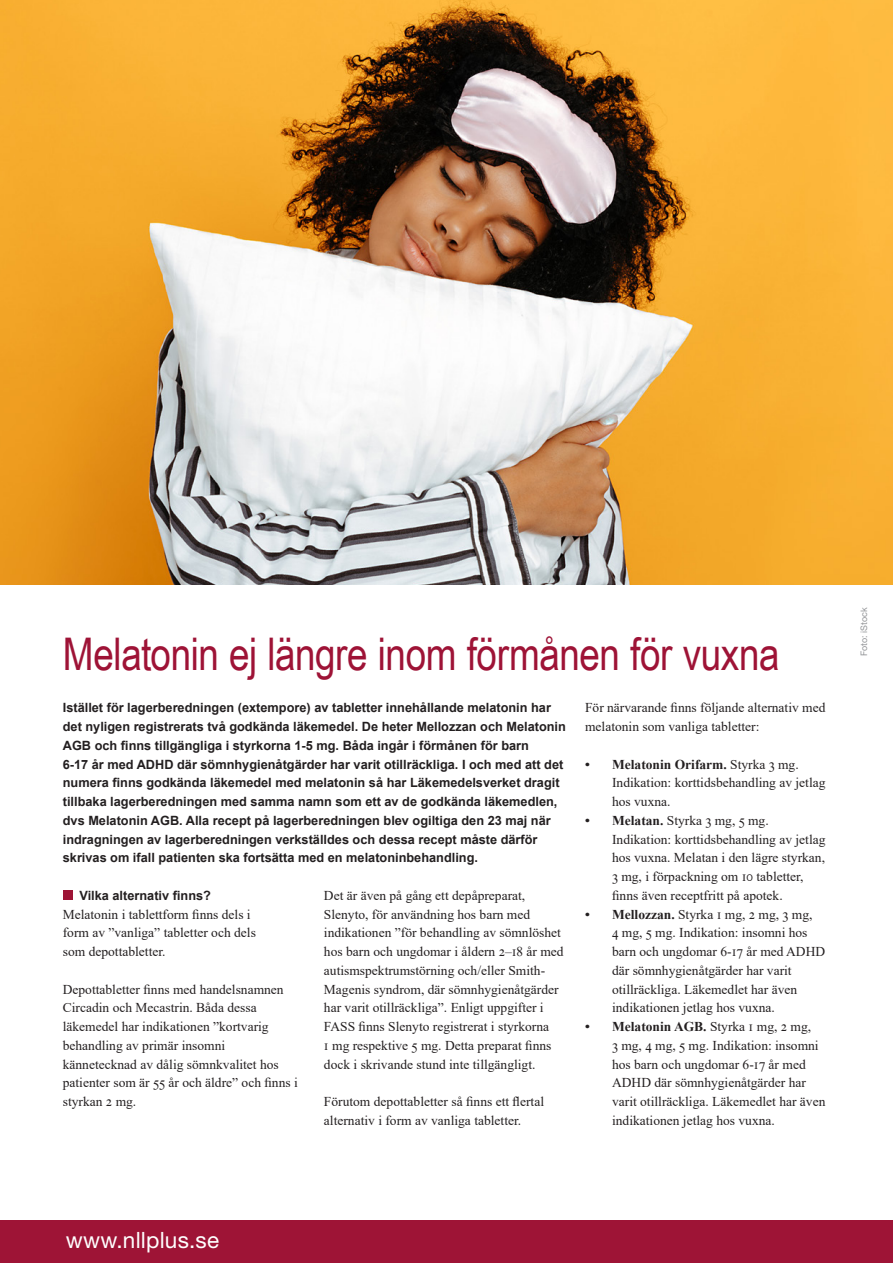
<style>
.page{position:relative;width:893px;height:1263px;background:#fff}
.page>*{position:absolute;margin:0;border:0;box-sizing:border-box;transform-origin:0 0}
.rubrik_1{font:45px "Arial Narrow";letter-spacing:-.01em;color:#9e1336}
.t1{font:22.5px "Helvetica Neue LT Std";letter-spacing:.01em;color:#fff}
.brödtext_-_inget_ind{font:13.5px/18.8px "Times New Roman";color:#231f20}
.rubrik_2{font:700 12.75px/18.8px "Arial";color:#231f20}
.t2{font:9px "Helvetica Neue LT Std";color:#939598}
.s1{font-weight:700}
</style>
<div class="page">
<div style="left:0;top:1220px;width:893px;height:43px;background:#9e1436"></div>
<div style="left:63px;top:890px;width:9px;height:10px;background:#9e1436"></div>
<img style="left:0;top:0;width:893px;height:584px">
<p class="rubrik_1" style="left:63px;top:621px;width:718px">Melatonin ej längre inom förmånen för vuxna</p>
<p class="rubrik_2" style="left:63px;top:699px;width:505px">Istället för lagerberedningen (extempore) av tabletter innehållande melatonin har det nyligen registrerats två godkända läkemedel. De heter Mellozzan och Melatonin AGB och finns tillgängliga i styrkorna 1-5 mg. Båda ingår i förmånen för barn<br>6-17 år med ADHD där sömnhygienåtgärder har varit otillräckliga. I och med att det numera finns godkända läkemedel med melatonin så har Läkemedelsverket dragit tillbaka lagerberedningen med samma namn som ett av de godkända läkemedlen, dvs Melatonin AGB. Alla recept på lagerberedningen blev ogiltiga den 23 maj när indragningen av lagerberedningen verkställdes och dessa recept måste därför skrivas om ifall patienten ska fortsätta med en melatoninbehandling.</p>
<p class="rubrik_2" style="left:79px;top:886px;width:133px">Vilka alternativ finns?</p>
<p class="brödtext_-_inget_ind" style="left:63px;top:904px;width:195px">Melatonin i tablettform finns dels i form av ”vanliga” tabletter och dels som depottabletter.</p>
<p class="brödtext_-_inget_ind" style="left:63px;top:979px;width:237px">Depottabletter finns med handelsnamnen Circadin och Mecastrin. Båda dessa läkemedel har indikationen ”kortvarig behandling av primär insomni kännetecknad av dålig sömnkvalitet hos patienter som är 55 år och äldre” och finns i styrkan 2 mg.</p>
<p class="brödtext_-_inget_ind" style="left:585px;top:698px;width:242px">För närvarande finns följande alternativ med melatonin som vanliga tabletter:</p>
<p class="brödtext_-_inget_ind" style="left:612px;top:754px;width:215px;text-indent:-27px"><span class="s1">• Melatonin Orifarm.</span> Styrka 3 mg.<br>Indikation: korttidsbehandling av jetlag hos vuxna.</p>
<p class="brödtext_-_inget_ind" style="left:612px;top:810px;width:215px;text-indent:-27px"><span class="s1">• Melatan.</span> Styrka 3 mg, 5 mg.<br>Indikation: korttidsbehandling av jetlag hos vuxna. Melatan i den lägre styrkan, 3 mg, i förpackning om 10 tabletter, finns även receptfritt på apotek.</p>
<p class="brödtext_-_inget_ind" style="left:612px;top:904px;width:215px;text-indent:-27px"><span class="s1">• Mellozzan.</span> Styrka 1 mg, 2 mg, 3 mg,<br>4 mg, 5 mg. Indikation: insomni hos barn och ungdomar 6-17 år med ADHD där sömnhygienåtgärder har varit otillräckliga. Läkemedlet har även indikationen jetlag hos vuxna.</p>
<p class="brödtext_-_inget_ind" style="left:612px;top:1017px;width:215px;text-indent:-27px"><span class="s1">• Melatonin AGB.</span> Styrka 1 mg, 2 mg,<br>3 mg, 4 mg, 5 mg. Indikation: insomni hos barn och ungdomar 6-17 år med ADHD där sömnhygienåtgärder har varit otillräckliga. Läkemedlet har även indikationen jetlag hos vuxna.</p>
<p class="brödtext_-_inget_ind" style="left:324px;top:885px;width:241px">Det är även på gång ett depåpreparat, Slenyto, för användning hos barn med indikationen ”för behandling av sömnlöshet hos barn och ungdomar i åldern 2–18 år med autismspektrumstörning och/eller Smith-Magenis syndrom, där sömnhygienåtgärder har varit otillräckliga”. Enligt uppgifter i FASS finns Slenyto registrerat i styrkorna<br>1 mg respektive 5 mg. Detta preparat finns dock i skrivande stund inte tillgängligt.</p>
<p class="brödtext_-_inget_ind" style="left:324px;top:1092px;width:222px">Förutom depottabletter så finns ett flertal alternativ i form av vanliga tabletter.</p>
<p class="t2" style="left:859px;top:656px;width:50px;rotate:-90deg">Foto: iStock</p>
<h2 class="t1" style="left:66px;top:1227px;width:155px">www.nllplus.se</h2>
</div>
